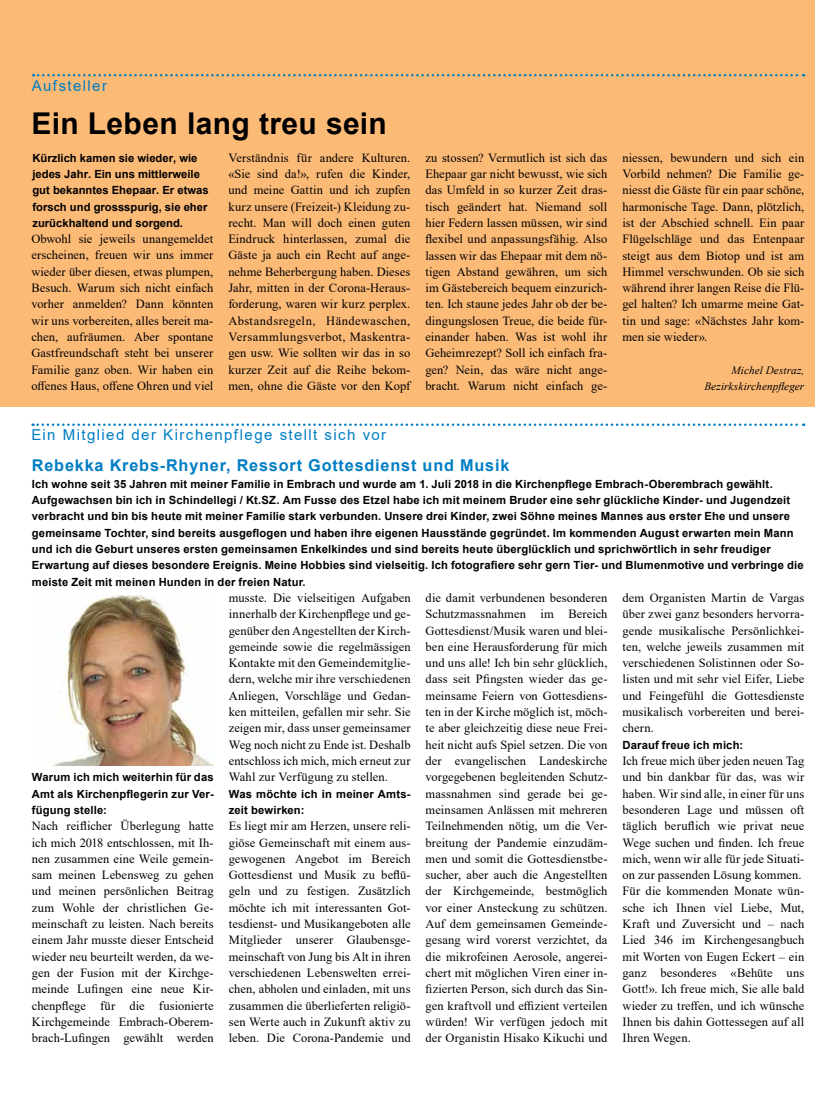
<style>
.page{position:relative;width:815px;height:1106px;background:#fff}
.page>*{position:absolute;margin:0;border:0;box-sizing:border-box;transform-origin:0 0}
.t1{font:700 30px "Arial";letter-spacing:.01em;color:#000}
.t2{font:700 16.25px "Arial";letter-spacing:.05em;color:#007dc3}
.t3{font:15px "Arial";letter-spacing:.095em;color:#007dc3}
.t4{font:12.5px/16.2px "Times New Roman";letter-spacing:.005em;color:#000;text-align:justify}
.t5{font:700 11.25px/16.2px "Arial";letter-spacing:.01em;color:#000}
.t6{font:italic 11.25px/16.2px "Times New Roman";letter-spacing:.005em;color:#000;text-align:right}
</style>
<div class="page">
<div style="left:0;top:0;width:815px;height:406px;background:#fcba77"></div>
<svg style="left:33px;top:74px;width:771px;height:2px"></svg>
<svg style="left:33px;top:423px;width:771px;height:3px"></svg>
<img style="left:54px;top:596px;width:160px;height:169px">
<p class="t3" style="left:32px;top:75px;width:77px">Aufsteller</p>
<h1 class="t1" style="left:32px;top:103px;width:357px">Ein Leben lang treu sein</h1>
<p class="t5" style="left:32px;top:150px;width:178px">Kürzlich kamen sie wieder, wie jedes Jahr. Ein uns mittlerweile gut bekanntes Ehepaar. Er etwas forsch und grossspurig, sie eher zurückhaltend und sorgend.</p>
<p class="t4" style="left:228px;top:149px;width:184px">Verständnis für andere Kulturen. «Sie sind da!», rufen die Kinder, und meine Gattin und ich zupfen kurz unsere (Freizeit-) Kleidung zu&shy;recht. Man will doch einen guten Eindruck hinterlassen, zumal die Gäste ja auch ein Recht auf ange&shy;nehme Beherbergung haben. Dieses Jahr, mitten in der Corona-Heraus&shy;forderung, waren wir kurz perplex.<br>Abstandsregeln, Händewaschen, Versammlungsverbot, Maskentra&shy;gen usw. Wie sollten wir das in so kurzer Zeit auf die Reihe bekom&shy;men, ohne die Gäste vor den Kopf</p>
<p class="t4" style="left:425px;top:149px;width:183px">zu stossen? Vermutlich ist sich das Ehepaar gar nicht bewusst, wie sich das Umfeld in so kurzer Zeit dras&shy;tisch geändert hat. Niemand soll hier Federn lassen müssen, wir sind flexibel und anpassungsfähig. Also lassen wir das Ehepaar mit dem nö&shy;tigen Abstand gewähren, um sich im Gästebereich bequem einzurich&shy;ten. Ich staune jedes Jahr ob der be&shy;dingungslosen Treue, die beide für&shy;einander haben. Was ist wohl ihr Geheimrezept? Soll ich einfach fra&shy;gen? Nein, das wäre nicht ange&shy;bracht. Warum nicht einfach ge-</p>
<p class="t4" style="left:622px;top:149px;width:183px">niessen, bewundern und sich ein Vorbild nehmen? Die Familie ge&shy;niesst die Gäste für ein paar schöne, harmonische Tage. Dann, plötzlich, ist der Abschied schnell. Ein paar Flügelschläge und das Entenpaar steigt aus dem Biotop und ist am Himmel verschwunden. Ob sie sich während ihrer langen Reise die Flü&shy;gel halten? Ich umarme meine Gat&shy;tin und sage: «Nächstes Jahr kom&shy;men sie wieder».</p>
<p class="t4" style="left:31px;top:230px;width:183px">Obwohl sie jeweils unangemeldet erscheinen, freuen wir uns immer wieder über diesen, etwas plumpen, Besuch. Warum sich nicht einfach vorher anmelden? Dann könnten wir uns vorbereiten, alles bereit ma&shy;chen, aufräumen. Aber spontane Gastfreundschaft steht bei unserer Familie ganz oben. Wir haben ein offenes Haus, offene Ohren und viel</p>
<p class="t6" style="left:704px;top:361px;width:101px">Michel Destraz,<br>Bezirkskirchenpfleger</p>
<p class="t3" style="left:31px;top:424px;width:356px">Ein Mitglied der Kirchenpflege stellt sich vor</p>
<h2 class="t2" style="left:32px;top:454px;width:479px">Rebekka Krebs-Rhyner, Ressort Gottesdienst und Musik</h2>
<p class="t5" style="left:32px;top:476px;width:773px">Ich wohne seit 35 Jahren mit meiner Familie in Embrach und wurde am 1. Juli 2018 in die Kirchenpflege Embrach-Oberembrach gewählt.<br>Aufgewachsen bin ich in Schindellegi / Kt.SZ. Am Fusse des Etzel habe ich mit meinem Bruder eine sehr glückliche Kinder- und Jugendzeit verbracht und bin bis heute mit meiner Familie stark verbunden. Unsere drei Kinder, zwei Söhne meines Mannes aus erster Ehe und unsere gemeinsame Tochter, sind bereits ausgeflogen und haben ihre eigenen Hausstände gegründet. Im kommenden August erwarten mein Mann und ich die Geburt unseres ersten gemeinsamen Enkelkindes und sind bereits heute überglücklich und sprichwörtlich in sehr freudiger Erwartung auf dieses besondere Ereignis. Meine Hobbies sind vielseitig. Ich fotografiere sehr gern Tier- und Blumenmotive und verbringe die meiste Zeit mit meinen Hunden in der freien Natur.</p>
<p class="t5" style="left:32px;top:769px;width:183px;text-align:justify">Warum ich mich weiterhin für das Amt als Kirchenpflegerin zur Ver&shy;fügung stelle:</p>
<p class="t4" style="left:32px;top:817px;width:183px">Nach reiflicher Überlegung hatte ich mich 2018 entschlossen, mit Ih&shy;nen zusammen eine Weile gemein&shy;sam meinen Lebensweg zu gehen und meinen persönlichen Beitrag zum Wohle der christlichen Ge&shy;meinschaft zu leisten. Nach bereits einem Jahr musste dieser Entscheid wieder neu beurteilt werden, da we&shy;gen der Fusion mit der Kirchge&shy;meinde Lufingen eine neue Kir&shy;chenpflege für die fusionierte Kirchgemeinde Embrach-Oberem&shy;brach-Lufingen gewählt werden</p>
<p class="t4" style="left:229px;top:589px;width:183px">musste. Die vielseitigen Aufgaben innerhalb der Kirchenpflege und ge&shy;genüber den Angestellten der Kirch&shy;gemeinde sowie die regelmässigen Kontakte mit den Gemeindemitglie&shy;dern, welche mir ihre verschiedenen Anliegen, Vorschläge und Gedan&shy;ken mitteilen, gefallen mir sehr. Sie zeigen mir, dass unser gemeinsamer Weg noch nicht zu Ende ist. Deshalb entschloss ich mich, mich erneut zur Wahl zur Verfügung zu stellen.</p>
<p class="t5" style="left:229px;top:785px;width:183px">Was möchte ich in meiner Amts&shy;zeit bewirken:</p>
<p class="t4" style="left:229px;top:817px;width:183px">Es liegt mir am Herzen, unsere reli&shy;giöse Gemeinschaft mit einem aus&shy;gewogenen Angebot im Bereich Gottesdienst und Musik zu beflü&shy;geln und zu festigen. Zusätzlich möchte ich mit interessanten Got&shy;tesdienst- und Musikangeboten alle Mitglieder unserer Glaubensge&shy;meinschaft von Jung bis Alt in ihren verschiedenen Lebenswelten errei&shy;chen, abholen und einladen, mit uns zusammen die überlieferten religiö&shy;sen Werte auch in Zukunft aktiv zu leben. Die Corona-Pandemie und</p>
<p class="t4" style="left:426px;top:589px;width:183px">die damit verbundenen besonderen Schutzmassnahmen im Bereich Gottesdienst/Musik waren und blei&shy;ben eine Herausforderung für mich und uns alle! Ich bin sehr glücklich, dass seit Pfingsten wieder das ge&shy;meinsame Feiern von Gottesdiens&shy;ten in der Kirche möglich ist, möch&shy;te aber gleichzeitig diese neue Frei&shy;heit nicht aufs Spiel setzen. Die von der evangelischen Landeskirche vorgegebenen begleitenden Schutz&shy;massnahmen sind gerade bei ge&shy;meinsamen Anlässen mit mehreren Teilnehmenden nötig, um die Ver&shy;breitung der Pandemie einzudäm&shy;men und somit die Gottesdienstbe&shy;sucher, aber auch die Angestellten der Kirchgemeinde, bestmöglich vor einer Ansteckung zu schützen.<br>Auf dem gemeinsamen Gemeinde&shy;gesang wird vorerst verzichtet, da die mikrofeinen Aerosole, angerei&shy;chert mit möglichen Viren einer in&shy;fizierten Person, sich durch das Sin&shy;gen kraftvoll und effizient verteilen würden! Wir verfügen jedoch mit der Organistin Hisako Kikuchi und</p>
<p class="t4" style="left:622px;top:589px;width:183px">dem Organisten Martin de Vargas über zwei ganz besonders hervorra&shy;gende musikalische Persönlichkei&shy;ten, welche jeweils zusammen mit verschiedenen Solistinnen oder So&shy;listen und mit sehr viel Eifer, Liebe und Feingefühl die Gottesdienste musikalisch vorbereiten und berei&shy;chern.</p>
<p class="t5" style="left:622px;top:736px;width:122px">Darauf freue ich mich:</p>
<p class="t4" style="left:622px;top:752px;width:183px;text-align:left">Ich freue mich über jeden neuen Tag und bin dankbar für das, was wir haben. Wir sind alle, in einer für uns besonderen Lage und müssen oft täglich beruflich wie privat neue<br>Wege suchen und finden. Ich freue mich, wenn wir alle für jede Situati&shy;on zur passenden Lösung kommen.<br>Für die kommenden Monate wün&shy;sche ich Ihnen viel Liebe, Mut,<br>Kraft und Zuversicht und – nach<br>Lied 346 im Kirchengesangbuch mit Worten von Eugen Eckert – ein ganz besonderes «Behüte uns<br>Gott!». Ich freue mich, Sie alle bald wieder zu treffen, und ich wünsche<br>Ihnen bis dahin Gottessegen auf all<br>Ihren Wegen.</p>
</div>
